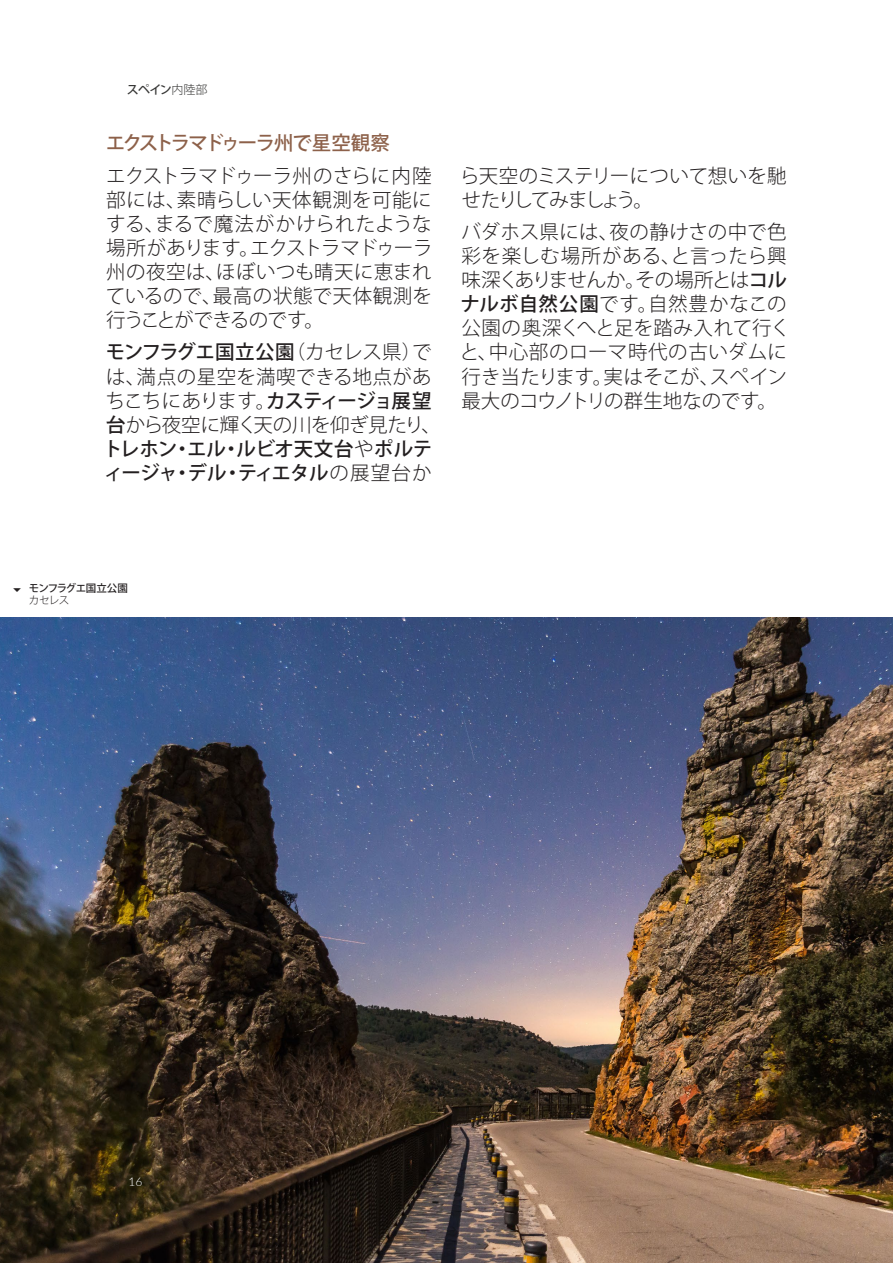
<style>
.page{position:relative;width:893px;height:1263px;background:#fff}
.page>*{position:absolute;margin:0;border:0;box-sizing:border-box;transform-origin:0 0}
.Body{font:300 19.5px/24px "Koz Go Pro";color:#231f20}
.Body-2{font:300 19.5px/24px "Koz Go Pro";letter-spacing:-.035em;color:#231f20}
.t1{font:500 19.5px "Koz Go Pro";letter-spacing:-.09em;color:#8d614a}
.t2{font:500 12px "Koz Go Pro";color:#353534}
.t3{font:300 12px "Lato";color:#fff}
.t4{font:500 10.5px "Koz Go Pro";letter-spacing:-.05em;color:#231f20}
.SUBPIE_ARRIBA{font:300 10.5px "Koz Go Pro";color:#231f20}
.s1{font-weight:300}
.s2{font-weight:500}
</style>
<div class="page">
<img style="left:0;top:617px;width:893px;height:646px">
<p class="t2" style="left:127px;top:82px;width:82px">スペイン<span class="s1">内陸部</span></p>
<h3 class="t1" style="left:106px;top:131px;width:286px">エクストラマドゥーラ州で星空観察</h3>
<p class="Body" style="left:106px;top:164px;width:328px;text-align:justify">エクストラマドゥーラ州のさらに内陸部には、素晴らしい天体観測を可能にする、まるで魔法がかけられたような場所があります。エクストラマドゥーラ州の夜空は、ほぼいつも晴天に恵まれているので、最高の状態で天体観測を行うことができるのです。</p>
<p class="Body" style="left:103px;top:340px;width:339px"><span class="s2">モンフラグエ国立公園</span>（カセレス県）では、満点の星空を満喫できる地点があちこちにあります。<span class="s2">カスティージョ展望台</span>から夜空に輝く天の川を仰ぎ見たり、<span class="s2">トレホン・エル・ルビオ天文台</span>や<span class="s2">ポルティージャ・デル・ティエタル</span>の展望台か</p>
<p class="Body-2" style="left:460px;top:164px;width:328px">ら天空のミステリーについて想いを馳せたりしてみましょう。</p>
<p class="Body" style="left:460px;top:220px;width:332px">バダホス県には、夜の静けさの中で色彩を楽しむ場所がある、と言ったら興味深くありませんか。その場所とは<span class="s2">コルナルボ自然公園</span>です。自然豊かなこの公園の奥深くへと足を踏み入れて行くと、中心部のローマ時代の古いダムに行き当たります。実はそこが、スペイン最大のコウノトリの群生地なのです。</p>
<p class="t4" style="left:29px;top:581px;width:101px">モンフラグエ国立公園</p>
<p class="SUBPIE_ARRIBA" style="left:29px;top:593px;width:42px">カセレス</p>
<p class="t3" style="left:128px;top:1173px;width:15px">16</p>
</div>
